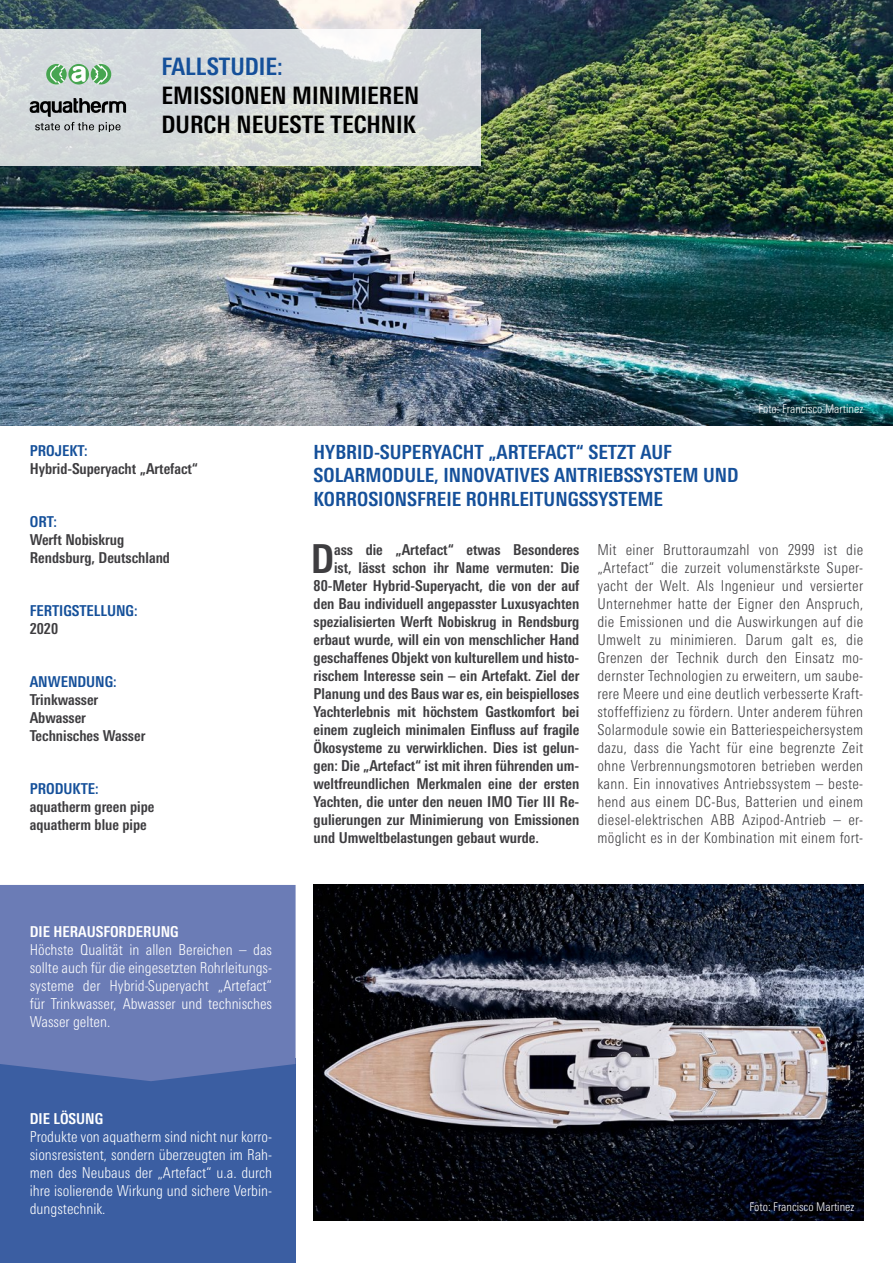
<style>
.page{position:relative;width:893px;height:1263px;background:#fff}
.page>*{position:absolute;margin:0;border:0;box-sizing:border-box;transform-origin:0 0}
.t1{font:700 condensed 39.9px "Univers Next Pro";color:#3e3d40}
.t2{font:700 condensed 24px/28.8px "Univers Next Pro";color:#000}
.t3{font:700 condensed 24px "Univers Next Pro";color:#15509a}
.t4{font:700 condensed 19.5px/23.4px "Univers Next Pro";color:#15509a}
.t5{font:700 condensed 15px/18px "Univers Next Pro";color:#3e3d40}
.t6{font:300 condensed 15px/18px "Univers Next Pro";letter-spacing:.02em;color:#3e3d40;text-align:justify}
.t7{font:300 condensed 15px/18px "Univers Next Pro";color:#fff;text-align:justify}
.t8{font:700 condensed 15px "Univers Next Pro";color:#15509a}
.t9{font:700 condensed 15px "Univers Next Pro";color:#fff}
.t10{font:300 condensed 12px "Univers Next Pro";color:#fff}
</style>
<div class="page">
<img style="left:0;top:0;width:893px;height:425px">
<svg style="left:0;top:30px;width:480px;height:136px;background:#d8dcdd"></svg>
<svg style="left:46px;top:64px;width:65px;height:21px"></svg>
<svg style="left:30px;top:98px;width:96px;height:34px;background:#989c9e"></svg>
<div style="left:0;top:1058px;width:296px;height:205px;background:#3b5ea2"></div>
<div style="left:0;top:885px;width:296px;height:196px;background:#6b7cb6"></div>
<img style="left:314px;top:885px;width:549px;height:335px">
<h2 class="t3" style="left:162px;top:53px;width:123px">FALLSTUDIE:</h2>
<h2 class="t2" style="left:162px;top:81px;width:259px">EMISSIONEN MINIMIEREN<br>DURCH NEUESTE TECHNIK</h2>
<p class="t10" style="left:758px;top:402px;width:106px">Foto: Francisco Martinez</p>
<p class="t8" style="left:30px;top:441px;width:60px">PROJEKT:</p>
<p class="t5" style="left:30px;top:459px;width:170px">Hybrid-Superyacht „Artefact“</p>
<p class="t8" style="left:30px;top:512px;width:29px">ORT:</p>
<p class="t5" style="left:30px;top:530px;width:142px">Werft Nobiskrug<br>Rendsburg, Deutschland</p>
<p class="t8" style="left:30px;top:602px;width:109px">FERTIGSTELLUNG:</p>
<p class="t5" style="left:30px;top:619px;width:30px">2020</p>
<p class="t8" style="left:30px;top:673px;width:88px">ANWENDUNG:</p>
<p class="t5" style="left:30px;top:690px;width:117px">Trinkwasser<br>Abwasser<br>Technisches Wasser</p>
<p class="t8" style="left:30px;top:780px;width:71px">PRODUKTE:</p>
<p class="t5" style="left:30px;top:797px;width:126px">aquatherm green pipe aquatherm blue pipe</p>
<p class="t9" style="left:30px;top:923px;width:150px">DIE HERAUSFORDERUNG</p>
<p class="t7" style="left:30px;top:941px;width:244px">Höchste Qualität in allen Bereichen – das sollte auch für die eingesetzten Rohrleitungs&shy;systeme der Hybrid-Superyacht „Artefact“ für Trinkwasser, Abwasser und technisches Wasser gelten.</p>
<p class="t9" style="left:30px;top:1110px;width:75px">DIE LÖSUNG</p>
<p class="t7" style="left:30px;top:1128px;width:244px">Produkte von aquatherm sind nicht nur korro&shy;sionsresistent, sondern überzeugten im Rah&shy;men des Neubaus der „Artefact“ u.a. durch ihre isolierende Wirkung und sichere Verbin&shy;dungstechnik.</p>
<h3 class="t4" style="left:314px;top:440px;width:427px">HYBRID-SUPERYACHT „ARTEFACT“ SETZT AUF<br>SOLARMODULE, INNOVATIVES ANTRIEBSSYSTEM UND<br>KORROSIONSFREIE ROHRLEITUNGSSYSTEME</h3>
<h1 class="t1" style="left:311px;top:535px;width:25px">D</h1>
<p class="t5" style="left:334px;top:540px;width:247px">ass die „Artefact“ etwas Besonderes</p>
<p class="t5" style="left:334px;top:558px;width:247px">ist, lässt schon ihr Name vermuten: Die</p>
<p class="t5" style="left:314px;top:576px;width:267px">80-Meter Hybrid-Superyacht, die von der auf</p>
<p class="t5" style="left:314px;top:594px;width:267px">den Bau individuell angepasster Luxusyachten</p>
<p class="t5" style="left:314px;top:612px;width:267px">spezialisierten Werft Nobiskrug in Rendsburg</p>
<p class="t5" style="left:314px;top:630px;width:267px">erbaut wurde, will ein von menschlicher Hand</p>
<p class="t5" style="left:314px;top:648px;width:267px">geschaffenes Objekt von kulturellem und histo-</p>
<p class="t5" style="left:314px;top:666px;width:267px">rischem Interesse sein – ein Artefakt. Ziel der</p>
<p class="t5" style="left:314px;top:684px;width:267px">Planung und des Baus war es, ein beispielloses</p>
<p class="t5" style="left:314px;top:702px;width:267px">Yachterlebnis mit höchstem Gastkomfort bei</p>
<p class="t5" style="left:314px;top:720px;width:267px">einem zugleich minimalen Einfluss auf fragile</p>
<p class="t5" style="left:314px;top:738px;width:267px">Ökosysteme zu verwirklichen. Dies ist gelun-</p>
<p class="t5" style="left:314px;top:756px;width:267px">gen: Die „Artefact“ ist mit ihren führenden um-</p>
<p class="t5" style="left:314px;top:774px;width:267px">weltfreundlichen Merkmalen eine der ersten</p>
<p class="t5" style="left:314px;top:792px;width:267px">Yachten, die unter den neuen IMO Tier III Re-</p>
<p class="t5" style="left:314px;top:810px;width:267px">gulierungen zur Minimierung von Emissionen</p>
<p class="t5" style="left:314px;top:828px;width:227px">und Umweltbelastungen gebaut wurde.</p>
<p class="t6" style="left:597px;top:540px;width:267px">Mit einer Bruttoraumzahl von 2999 ist die „Artefact“ die zurzeit volumenstärkste Super&shy;yacht der Welt. Als Ingenieur und versierter Unternehmer hatte der Eigner den Anspruch, die Emissionen und die Auswirkungen auf die Umwelt zu minimieren. Darum galt es, die Grenzen der Technik durch den Einsatz mo&shy;dernster Technologien zu erweitern, um saube&shy;rere Meere und eine deutlich verbesserte Kraft&shy;stoffeffizienz zu fördern. Unter anderem führen Solarmodule sowie ein Batteriespeichersystem dazu, dass die Yacht für eine begrenzte Zeit ohne Verbrennungsmotoren betrieben werden kann. Ein innovatives Antriebssystem – beste&shy;hend aus einem DC-Bus, Batterien und einem diesel-elektrischen ABB Azipod-Antrieb – er&shy;möglicht es in der Kombination mit einem fort-</p>
<p class="t10" style="left:749px;top:1200px;width:106px">Foto: Francisco Martinez</p>
</div>
